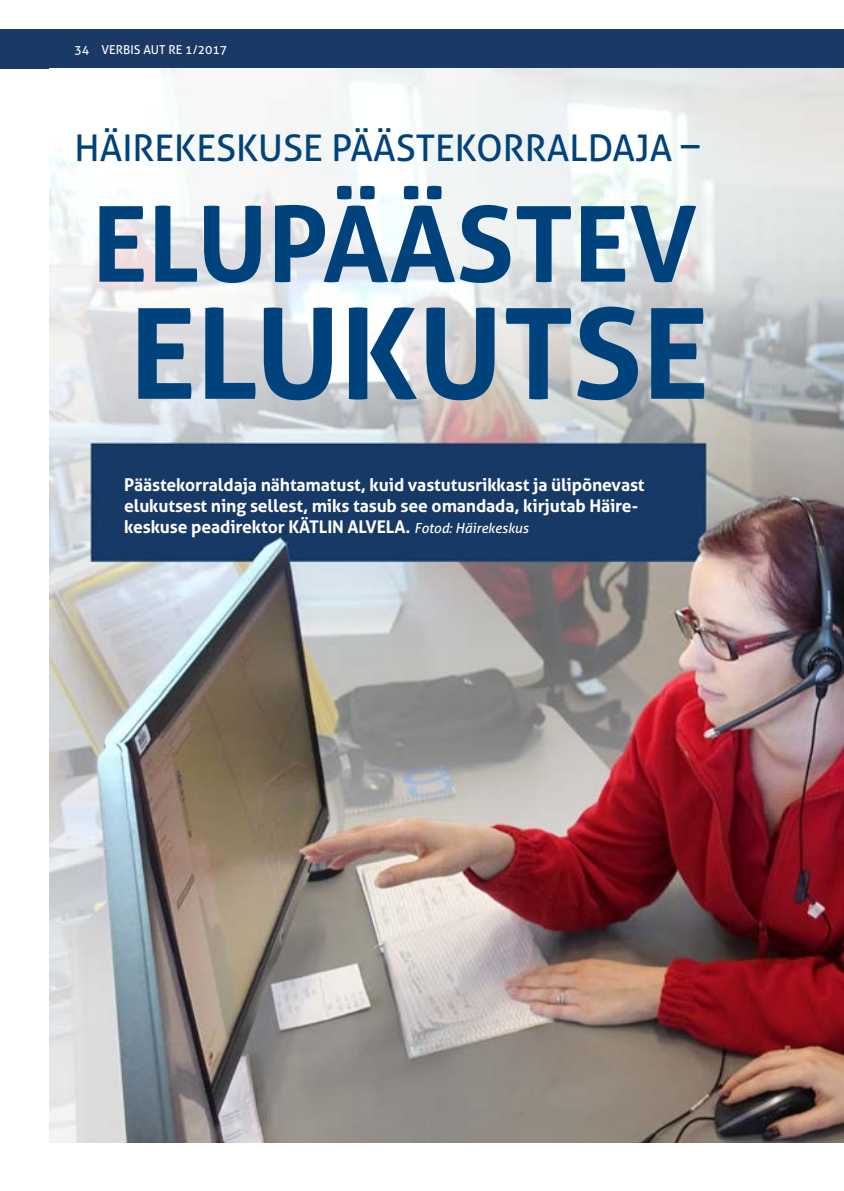
<style>
.page{position:relative;width:844px;height:1191px;background:#fff}
.page>*{position:absolute;margin:0;border:0;box-sizing:border-box;transform-origin:0 0}
.t1{font:700 126px "Aller";color:#00437c}
.t2{font:700 105px "Aller";color:#00437c}
.t3{font:36.75px "Aller";color:#00437c}
.t4{font:700 17.5px/21px "Aller";letter-spacing:-.005em;color:#fff}
.t5{font:12.25px "Aller";color:#fff}
.s1{font-weight:400;font-style:italic;font-size:14px}
</style>
<div class="page">
<div style="left:0;top:29px;width:843px;height:40px;background:#1a3a65"></div>
<img style="left:50px;top:69px;width:793px;height:1073px">
<p class="t5" style="left:74px;top:42px;width:154px">34 VERBIS AUT RE 1/2017</p>
<h3 class="t3" style="left:74px;top:125px;width:626px">HÄIREKESKUSE PÄÄSTEKORRALDAJA –</h3>
<h2 class="t2" style="left:92px;top:180px;width:606px">ELUPÄÄSTEV</h2>
<h1 class="t1" style="left:129px;top:276px;width:581px">ELUKUTSE</h1>
<p class="t4" style="left:124px;top:474px;width:522px">Päästekorraldaja nähtamatust, kuid vastutusrikkast ja ülipõnevast elukutsest ning sellest, miks tasub see omandada, kirjutab Häire&shy;keskuse peadirektor KÄTLIN ALVELA. <span class="s1">Fotod: Häirekeskus</span></p>
</div>
